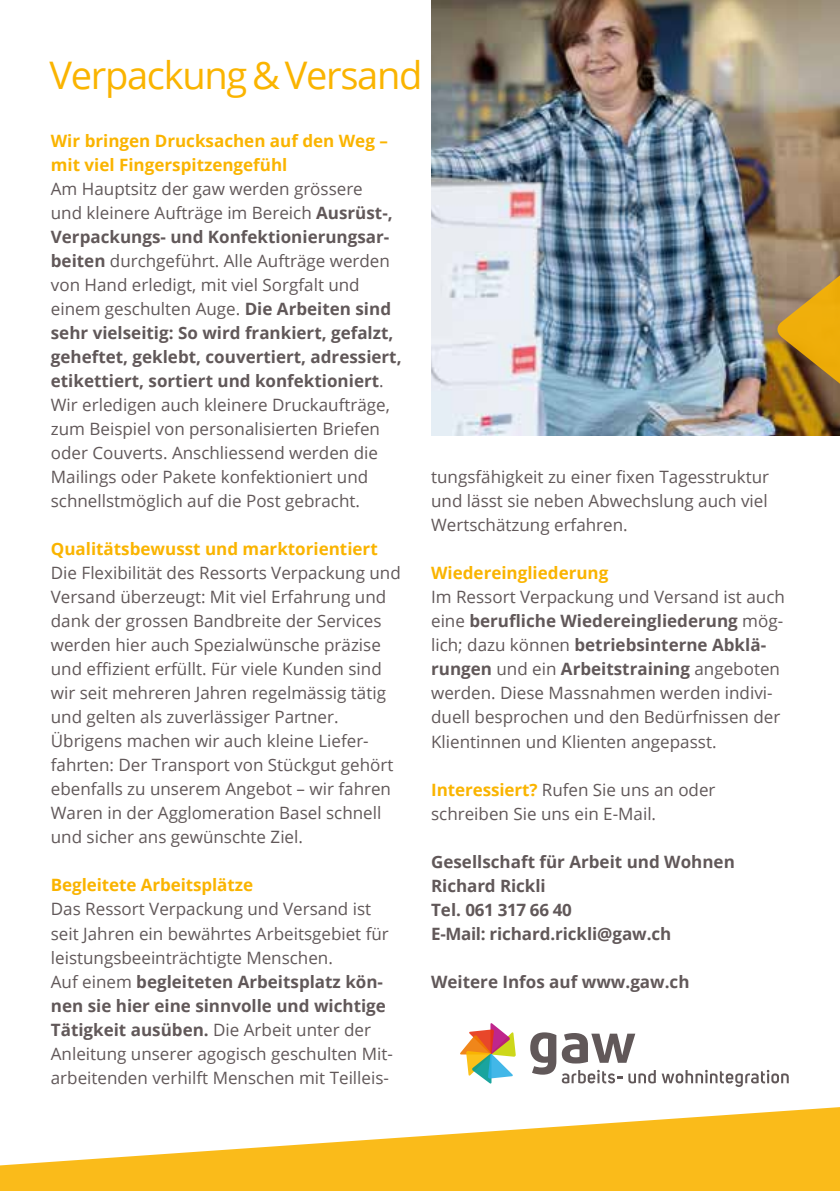
<style>
.page{position:relative;width:840px;height:1191px;background:#fff}
.page>*{position:absolute;margin:0;border:0;box-sizing:border-box;transform-origin:0 0}
.t1{font:38px "Open Sans";letter-spacing:-.035em;color:#fab400}
.t2{font:17px/24px "Open Sans";color:#615859}
.t3{font:700 17px/24px "Open Sans";color:#fab400}
.t4{font:700 17px/24px "Open Sans";color:#615859}
.s1{font-weight:700}
.s2{font-weight:700;color:#fab400}
</style>
<div class="page">
<img style="left:431px;top:0;width:408px;height:435px">
<svg style="left:460px;top:1023px;width:55px;height:60px"></svg>
<svg style="left:530px;top:1032px;width:125px;height:51px"></svg>
<svg style="left:661px;top:1069px;width:127px;height:18px"></svg>
<svg style="left:0;top:1107px;width:839px;height:84px;fill:#fabb1a"></svg>
<svg style="left:775px;top:264px;width:64px;height:130px;background:#b98c2d"></svg>
<h1 class="t1" style="left:50px;top:49px;width:374px">Verpackung &amp; Versand</h1>
<p class="t3" style="left:51px;top:128px;width:338px">Wir bringen Drucksachen auf den Weg – mit viel Fingerspitzengefühl</p>
<p class="t2" style="left:51px;top:176px;width:352px">Am Hauptsitz der gaw werden grössere<br>und kleinere Aufträge im Bereich <span class="s1">Ausrüst-, Verpackungs- und Konfektionierungsar&shy;beiten</span> durchgeführt. Alle Aufträge werden von Hand erledigt, mit viel Sorgfalt und einem geschulten Auge. <span class="s1">Die Arbeiten sind sehr vielseitig: So wird frankiert, gefalzt, geheftet, geklebt, couvertiert, adressiert, etikettiert, sortiert und konfektioniert</span>.<br>Wir erledigen auch kleinere Druckaufträge, zum Beispiel von personalisierten Briefen oder Couverts. Anschliessend werden die Mailings oder Pakete konfektioniert und schnellstmöglich auf die Post gebracht.</p>
<p class="t3" style="left:51px;top:536px;width:328px">Qualitätsbewusst und marktorientiert</p>
<p class="t2" style="left:51px;top:560px;width:351px">Die Flexibilität des Ressorts Verpackung und Versand überzeugt: Mit viel Erfahrung und dank der grossen Bandbreite der Services werden hier auch Spezialwünsche präzise und effizient erfüllt. Für viele Kunden sind wir seit mehreren Jahren regelmässig tätig und gelten als zuverlässiger Partner.<br>Übrigens machen wir auch kleine Liefer&shy;fahrten: Der Transport von Stückgut gehört ebenfalls zu unserem Angebot – wir fahren Waren in der Agglomeration Basel schnell und sicher ans gewünschte Ziel.</p>
<p class="t3" style="left:51px;top:873px;width:204px">Begleitete Arbeitsplätze</p>
<p class="t2" style="left:51px;top:897px;width:343px">Das Ressort Verpackung und Versand ist seit Jahren ein bewährtes Arbeitsgebiet für leistungsbeeinträchtigte Menschen.<br>Auf einem <span class="s1">begleiteten Arbeitsplatz kön&shy;nen sie hier eine sinnvolle und wichtige Tätigkeit ausüben.</span> Die Arbeit unter der Anleitung unserer agogisch geschulten Mit&shy;arbeitenden verhilft Menschen mit Teilleis-</p>
<p class="t2" style="left:431px;top:465px;width:339px;text-align:justify">tungsfähigkeit zu einer fixen Tagesstruktur und lässt sie neben Abwechslung auch viel Wertschätzung erfahren.</p>
<p class="t3" style="left:431px;top:561px;width:179px">Wiedereingliederung</p>
<p class="t2" style="left:431px;top:585px;width:355px">Im Ressort Verpackung und Versand ist auch eine <span class="s1">berufliche Wiedereingliederung</span> mög&shy;lich; dazu können <span class="s1">betriebsinterne Abklä&shy;rungen</span> und ein <span class="s1">Arbeitstraining</span> angeboten werden. Diese Massnahmen werden indivi&shy;duell besprochen und den Bedürfnissen der Klientinnen und Klienten angepasst.</p>
<p class="t2" style="left:431px;top:777px;width:286px"><span class="s2">Interessiert?</span> Rufen Sie uns an oder schreiben Sie uns ein E-Mail.</p>
<p class="t4" style="left:431px;top:849px;width:305px">Gesellschaft für Arbeit und Wohnen<br>Richard Rickli<br>Tel. 061 317 66 40<br>E-Mail: richard.rickli@gaw.ch</p>
<p class="t4" style="left:431px;top:969px;width:260px">Weitere Infos auf www.gaw.ch</p>
</div>
